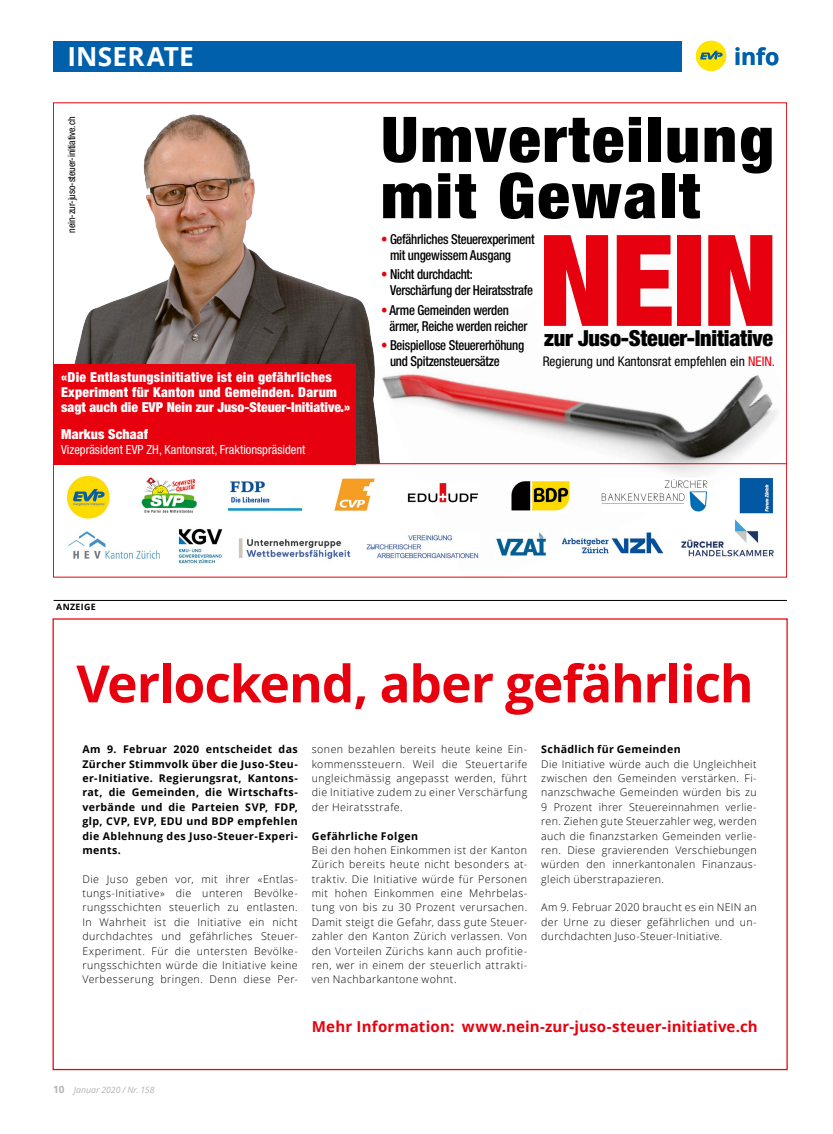
<style>
.page{position:relative;width:833px;height:1134px;background:#fff}
.page>*{position:absolute;margin:0;border:0;box-sizing:border-box;transform-origin:0 0}
.t1{font:900 condensed 127.12px "Helvetica Neue";color:#e7000e}
.t2{font:900 condensed 63px/56.2px "Helvetica Neue";letter-spacing:.03em;color:#000;scale:1.07 1}
.t3{font:700 51.5px "Open Sans";letter-spacing:-.025em;color:#e7000e}
.t4{font:700 26.25px "Open Sans";letter-spacing:.01em;color:#fff}
.t5{font:700 23px "Open Sans";color:#0060ac}
.t6{font:900 condensed 22.12px "Helvetica Neue";letter-spacing:-.01em;color:#000}
.t7{font:700 15px "Open Sans";letter-spacing:.01em;color:#e7000e}
.t8{font:500 condensed 13.75px/15.9px "Helvetica Neue";letter-spacing:-.02em;color:#000;scale:.93 1}
.t9{font:900 condensed 13.75px/15px "Helvetica Neue";letter-spacing:.02em;color:#fff}
.t10{font:condensed 13.38px "Helvetica Neue";color:#000}
.t11{font:condensed 12.5px "Helvetica Neue";color:#fff}
.t12{font:300 10.62px/14.4px "Open Sans";letter-spacing:.04em;color:#000;text-align:justify}
.t13{font:700 10.62px/14.4px "Open Sans";letter-spacing:.035em;color:#000;text-align:justify}
.t14{font:condensed 10px "Helvetica Neue";letter-spacing:-.015em;color:#000}
.t15{font:italic 8.75px "Open Sans";letter-spacing:-.005em;color:#b1b4b4}
.t16{font:700 8.75px "Open Sans";letter-spacing:.04em;color:#000}
.s1{color:#e7000e}
.s2{font-weight:700;font-style:normal;font-size:10px}
</style>
<div class="page">
<div style="left:696px;top:41px;width:30px;height:30px;background:#ffe400;border-radius:50%"></div>
<svg style="left:700px;top:51px;width:22px;height:9px"></svg>
<div style="left:53px;top:41px;width:628px;height:30px;background:#0060ac"></div>
<hr style="left:54px;top:600px;width:733px;height:1px;background:#000">
<img style="left:372px;top:372px;width:413px;height:186px">
<img style="left:601px;top:478px;width:107px;height:33px">
<img style="left:334px;top:475px;width:42px;height:39px">
<img style="left:407px;top:482px;width:72px;height:21px">
<img style="left:227px;top:480px;width:75px;height:31px">
<img style="left:738px;top:474px;width:36px;height:42px">
<img style="left:68px;top:531px;width:92px;height:28px">
<img style="left:178px;top:528px;width:44px;height:36px">
<img style="left:141px;top:477px;width:56px;height:36px">
<img style="left:238px;top:538px;width:112px;height:22px">
<img style="left:366px;top:533px;width:113px;height:27px">
<img style="left:496px;top:532px;width:50px;height:26px">
<img style="left:562px;top:529px;width:102px;height:26px">
<img style="left:681px;top:518px;width:93px;height:39px">
<img style="left:510px;top:480px;width:60px;height:32px">
<img style="left:74px;top:114px;width:323px;height:349px">
<hr style="left:53px;top:463px;width:734px;height:1px;background:#e7000e">
<div style="left:53px;top:364px;width:303px;height:100px;background:#e7000e"></div>
<img style="left:66px;top:475px;width:44px;height:45px">
<div style="left:53px;top:618px;width:734px;height:452px;background:#fff;border:1px solid #e7000e"></div>
<h3 class="t4" style="left:67px;top:38px;width:128px">INSERATE</h3>
<h3 class="t5" style="left:734px;top:40px;width:47px">info</h3>
<p class="t14" style="left:66px;top:233px;width:118px;rotate:-90deg">nein-zur-juso-steuer-initiative.ch</p>
<p class="t9" style="left:61px;top:369px;width:291px">«Die Entlastungsinitiative ist ein gefährliches<br>Experiment für Kanton und Gemeinden. Darum sagt auch die EVP Nein zur Juso-Steuer-Initiative.»</p>
<p class="t9" style="left:61px;top:426px;width:88px">Markus Schaaf</p>
<p class="t11" style="left:61px;top:442px;width:246px">Vizepräsident EVP ZH, Kantonsrat, Fraktionspräsident</p>
<h2 class="t2" style="left:381px;top:110px;width:369px">Umverteilung mit Gewalt</h2>
<p class="t8" style="left:390px;top:231px;width:157px;text-indent:-9px"><span class="s1">•</span> Gefährliches Steuerexperiment mit ungewissem Ausgang</p>
<p class="t8" style="left:390px;top:266px;width:155px;text-indent:-9px"><span class="s1">•</span> Nicht durchdacht:<br>Verschärfung der Heiratsstrafe</p>
<p class="t8" style="left:389px;top:302px;width:150px;text-indent:-8px"><span class="s1">•</span> Arme Gemeinden werden ärmer, Reiche werden reicher</p>
<p class="t8" style="left:390px;top:337px;width:146px;text-indent:-9px"><span class="s1">•</span> Beispiellose Steuererhöhung und Spitzensteuersätze</p>
<h1 class="t1" style="left:538px;top:202px;width:241px">NEIN</h1>
<h3 class="t6" style="left:544px;top:324px;width:231px">zur Juso-Steuer-Initiative</h3>
<p class="t10" style="left:542px;top:354px;width:234px">Regierung und Kantonsrat empfehlen ein <span class="s1">NEIN.</span></p>
<p class="t16" style="left:56px;top:600px;width:41px">ANZEIGE</p>
<h3 class="t3" style="left:76px;top:647px;width:679px">Verlockend, aber gefährlich</h3>
<p class="t13" style="left:82px;top:742px;width:217px">Am 9. Februar 2020 entscheidet das Zürcher Stimmvolk über die Juso-Steu&shy;er-Initiative. Regierungsrat, Kantons&shy;rat, die Gemeinden, die Wirtschafts&shy;verbände und die Parteien SVP, FDP, glp, CVP, EVP, EDU und BDP empfehlen die Ablehnung des Juso-Steuer-Experi&shy;ments.</p>
<p class="t12" style="left:82px;top:871px;width:217px">Die Juso geben vor, mit ihrer «Entlas&shy;tungs-Initiative» die unteren Bevölke&shy;rungsschichten steuerlich zu entlasten.<br>In Wahrheit ist die Initiative ein nicht durchdachtes und gefährliches Steuer-Experiment. Für die untersten Bevölke&shy;rungsschichten würde die Initiative keine Verbesserung bringen. Denn diese Per-</p>
<p class="t13" style="left:541px;top:742px;width:141px">Schädlich für Gemeinden</p>
<p class="t12" style="left:541px;top:756px;width:217px">Die Initiative würde auch die Ungleichheit zwischen den Gemeinden verstärken. Fi&shy;nanzschwache Gemeinden würden bis zu 9 Prozent ihrer Steuereinnahmen verlie&shy;ren. Ziehen gute Steuerzahler weg, werden auch die finanzstarken Gemeinden verlie&shy;ren. Diese gravierenden Verschiebungen würden den innerkantonalen Finanzaus&shy;gleich überstrapazieren.</p>
<p class="t12" style="left:541px;top:900px;width:217px">Am 9. Februar 2020 braucht es ein NEIN an der Urne zu dieser gefährlichen und un&shy;durchdachten Juso-Steuer-Initiative.</p>
<p class="t12" style="left:312px;top:742px;width:217px">sonen bezahlen bereits heute keine Ein&shy;kommenssteuern. Weil die Steuertarife ungleichmässig angepasst werden, führt die Initiative zudem zu einer Verschärfung der Heiratsstrafe.</p>
<p class="t13" style="left:312px;top:828px;width:108px">Gefährliche Folgen</p>
<p class="t12" style="left:312px;top:842px;width:217px">Bei den hohen Einkommen ist der Kanton Zürich bereits heute nicht besonders at&shy;traktiv. Die Initiative würde für Personen mit hohen Einkommen eine Mehrbelas&shy;tung von bis zu 30 Prozent verursachen.<br>Damit steigt die Gefahr, dass gute Steuer&shy;zahler den Kanton Zürich verlassen. Von den Vorteilen Zürichs kann auch profitie&shy;ren, wer in einem der steuerlich attrakti&shy;ven Nachbarkantone wohnt.</p>
<p class="t15" style="left:53px;top:1084px;width:103px"><span class="s2">10</span> Januar 2020 / Nr. 158</p>
<h3 class="t7" style="left:312px;top:1016px;width:447px">Mehr Information: www.nein-zur-juso-steuer-initiative.ch</h3>
</div>
